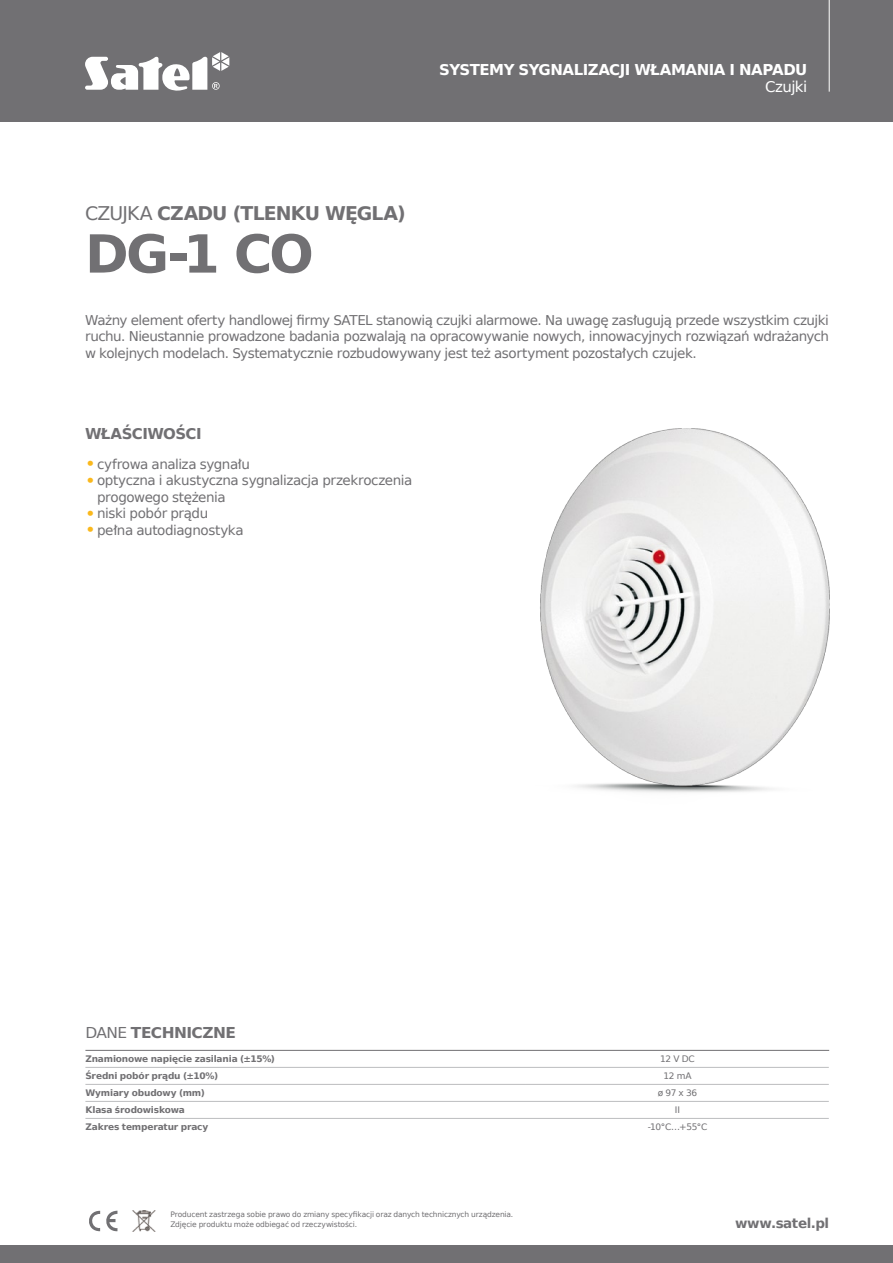
<style>
.page{position:relative;width:893px;height:1263px;background:#fff}
.page>*{position:absolute;margin:0;border:0;box-sizing:border-box;transform-origin:0 0}
.t1{font:700 52.5px "Prima Sans EU";color:#717073}
.t2{font:700 18.9px "Prima Sans EU";letter-spacing:-.045em;color:#717073}
.t3{font:700 15px "Prima Sans EU";letter-spacing:-.035em;color:#fff}
.t4{font:700 15px "Prima Sans EU";letter-spacing:-.04em;color:#717073}
.t5{font:15px "Prima Sans EU";letter-spacing:-.04em;color:#fff}
.t6{font:13.5px/16.5px "Prima Sans EU";letter-spacing:-.03em;color:#717073}
.t7{font:700 13.5px "Prima Sans EU";letter-spacing:-.03em;color:#717073}
.t8{font:700 9px "Prima Sans EU";letter-spacing:-.02em;color:#717073}
.t9{font:9px "Prima Sans EU";letter-spacing:-.035em;color:#717073}
.t10{font:7.5px/10.5px "Prima Sans EU";letter-spacing:-.015em;color:#717073}
.s1{font-weight:400}
.s2{font-size:18px;color:#fab81c}
</style>
<div class="page">
<div style="left:0;top:0;width:893px;height:121px;background:#717073"></div>
<svg style="left:85px;top:52px;width:144px;height:39px"></svg>
<hr style="left:829px;top:0;width:1px;height:92px;background:#fff">
<img style="left:132px;top:1210px;width:24px;height:22px">
<svg style="left:89px;top:1210px;width:28px;height:22px"></svg>
<div style="left:0;top:1245px;width:893px;height:18px;background:#717073"></div>
<hr style="left:85px;top:1067px;width:441px;height:1px;background:#bcbdbf">
<hr style="left:85px;top:1084px;width:441px;height:1px;background:#bcbdbf">
<hr style="left:85px;top:1101px;width:441px;height:1px;background:#bcbdbf">
<hr style="left:85px;top:1118px;width:441px;height:1px;background:#bcbdbf">
<hr style="left:526px;top:1067px;width:303px;height:1px;background:#bcbdbf">
<hr style="left:526px;top:1084px;width:303px;height:1px;background:#bcbdbf">
<hr style="left:526px;top:1101px;width:303px;height:1px;background:#bcbdbf">
<hr style="left:526px;top:1118px;width:303px;height:1px;background:#bcbdbf">
<hr style="left:85px;top:1050px;width:441px;height:1px;background:#717073">
<hr style="left:526px;top:1050px;width:303px;height:1px;background:#717073">
<img style="left:540px;top:428px;width:289px;height:365px">
<p class="t3" style="left:439px;top:59px;width:370px">SYSTEMY SYGNALIZACJI WŁAMANIA I NAPADU</p>
<p class="t5" style="left:765px;top:76px;width:44px">Czujki</p>
<h2 class="t2" style="left:85px;top:200px;width:322px"><span class="s1">CZUJKA</span> CZADU (TLENKU WĘGLA)</h2>
<h1 class="t1" style="left:85px;top:217px;width:230px">DG-1 CO</h1>
<p class="t6" style="left:85px;top:311px;width:745px;text-align:justify">Ważny element oferty handlowej firmy SATEL stanowią czujki alarmowe. Na uwagę zasługują przede wszystkim czujki ruchu. Nieustannie prowadzone badania pozwalają na opracowywanie nowych, innowacyjnych rozwiązań wdrażanych w kolejnych modelach. Systematycznie rozbudowywany jest też asortyment pozostałych czujek.</p>
<p class="t4" style="left:85px;top:424px;width:118px">WŁAŚCIWOŚCI</p>
<p class="t6" style="left:85px;top:455px;width:166px"><span class="s2">•</span>cyfrowa analiza sygnału</p>
<p class="t6" style="left:97px;top:472px;width:317px;text-indent:-12px"><span class="s2">•</span>optyczna i akustyczna sygnalizacja przekroczenia progowego stężenia</p>
<p class="t6" style="left:85px;top:505px;width:125px"><span class="s2">•</span>niski pobór prądu</p>
<p class="t6" style="left:85px;top:521px;width:160px"><span class="s2">•</span>pełna autodiagnostyka</p>
<p class="t4" style="left:85px;top:1022px;width:152px"><span class="s1">DANE</span> TECHNICZNE</p>
<p class="t8" style="left:85px;top:1053px;width:191px">Znamionowe napięcie zasilania (±15%)</p>
<p class="t9" style="left:660px;top:1053px;width:36px">12 V DC</p>
<p class="t8" style="left:85px;top:1070px;width:134px">Średni pobór prądu (±10%)</p>
<p class="t9" style="left:663px;top:1070px;width:30px">12 mA</p>
<p class="t8" style="left:85px;top:1087px;width:121px">Wymiary obudowy (mm)</p>
<p class="t9" style="left:658px;top:1087px;width:41px">ø 97 x 36</p>
<p class="t8" style="left:85px;top:1104px;width:101px">Klasa środowiskowa</p>
<p class="t9" style="left:675px;top:1104px;width:7px">II</p>
<p class="t8" style="left:85px;top:1121px;width:124px">Zakres temperatur pracy</p>
<p class="t9" style="left:648px;top:1121px;width:61px">-10°C…+55°C</p>
<p class="t10" style="left:170px;top:1209px;width:344px">Producent zastrzega sobie prawo do zmiany specyfikacji oraz danych technicznych urządzenia.<br>Zdjęcie produktu może odbiegać od rzeczywistości.</p>
<p class="t7" style="left:735px;top:1213px;width:96px">www.satel.pl</p>
</div>
